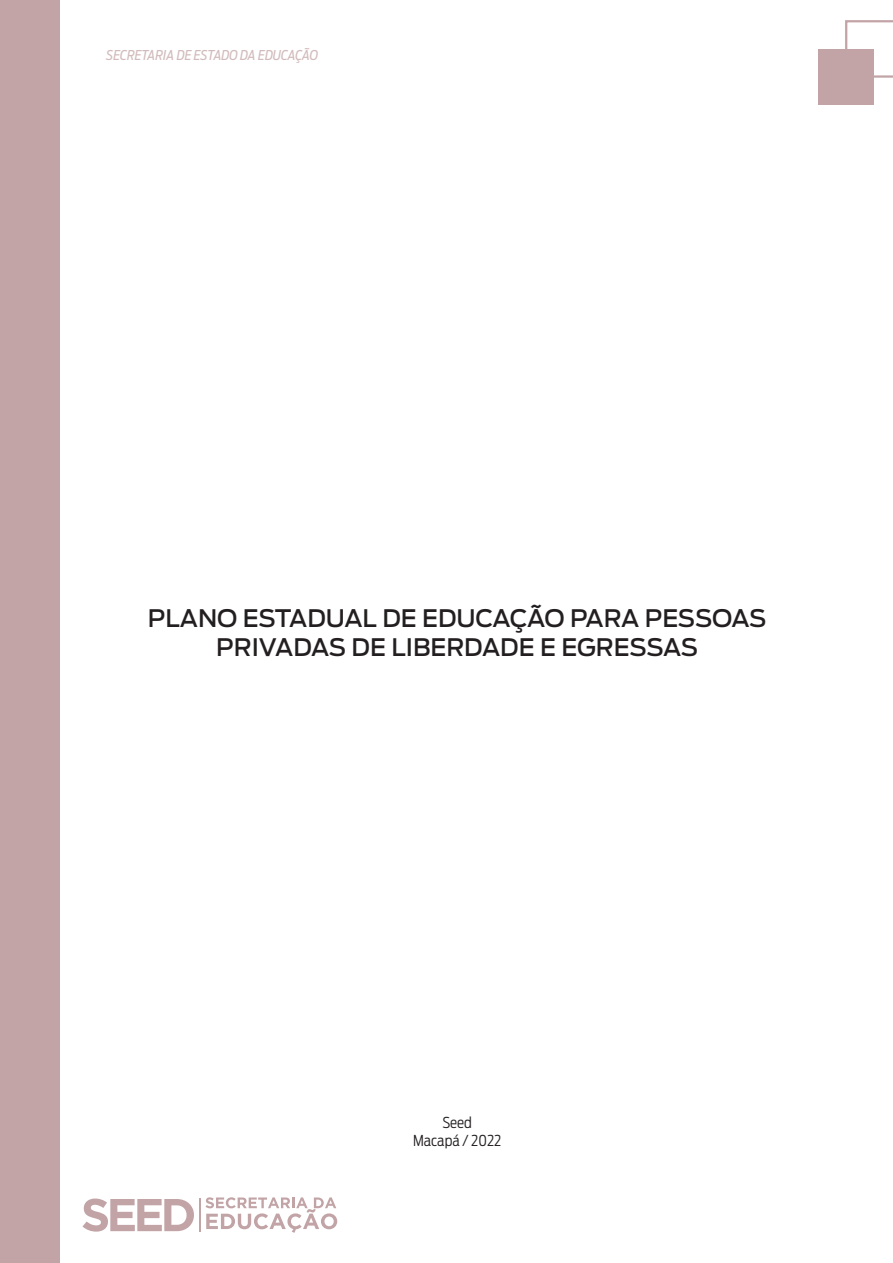
<style>
.page{position:relative;width:893px;height:1263px;background:#fff}
.page>*{position:absolute;margin:0;border:0;box-sizing:border-box;transform-origin:0 0}
.FOLHA_DE_ROSTO{font:500 24px/28.8px "Antenna";letter-spacing:-.005em;color:#231f20;text-align:center}
.FOLHA_ROSTO_AUTOR{font:300 15px "Antenna Cond";color:#231f20}
.t1{font:italic 13.5px "Antenna Cond";letter-spacing:-.005em;color:#d2bbbc}
</style>
<div class="page">
<div style="left:0;top:0;width:60px;height:1263px;background:#c2a4a7"></div>
<div style="left:819px;top:49px;width:55px;height:55px;background:#c2a4a7"></div>
<svg style="left:845px;top:20px;width:48px;height:58px"></svg>
<svg style="left:83px;top:1198px;width:111px;height:33px"></svg>
<svg style="left:205px;top:1197px;width:132px;height:36px"></svg>
<hr style="left:199px;top:1198px;width:2px;height:33px;background:#c2a4a7">
<p class="t1" style="left:106px;top:47px;width:213px">SECRETARIA DE ESTADO DA EDUCAÇÃO</p>
<p class="FOLHA_DE_ROSTO" style="left:148px;top:604px;width:620px">PLANO ESTADUAL DE EDUCAÇÃO PARA PESSOAS<br>PRIVADAS DE LIBERDADE E EGRESSAS</p>
<p class="FOLHA_ROSTO_AUTOR" style="left:442px;top:1114px;width:31px">Seed</p>
<p class="FOLHA_ROSTO_AUTOR" style="left:413px;top:1132px;width:90px">Macapá / 2022</p>
</div>
